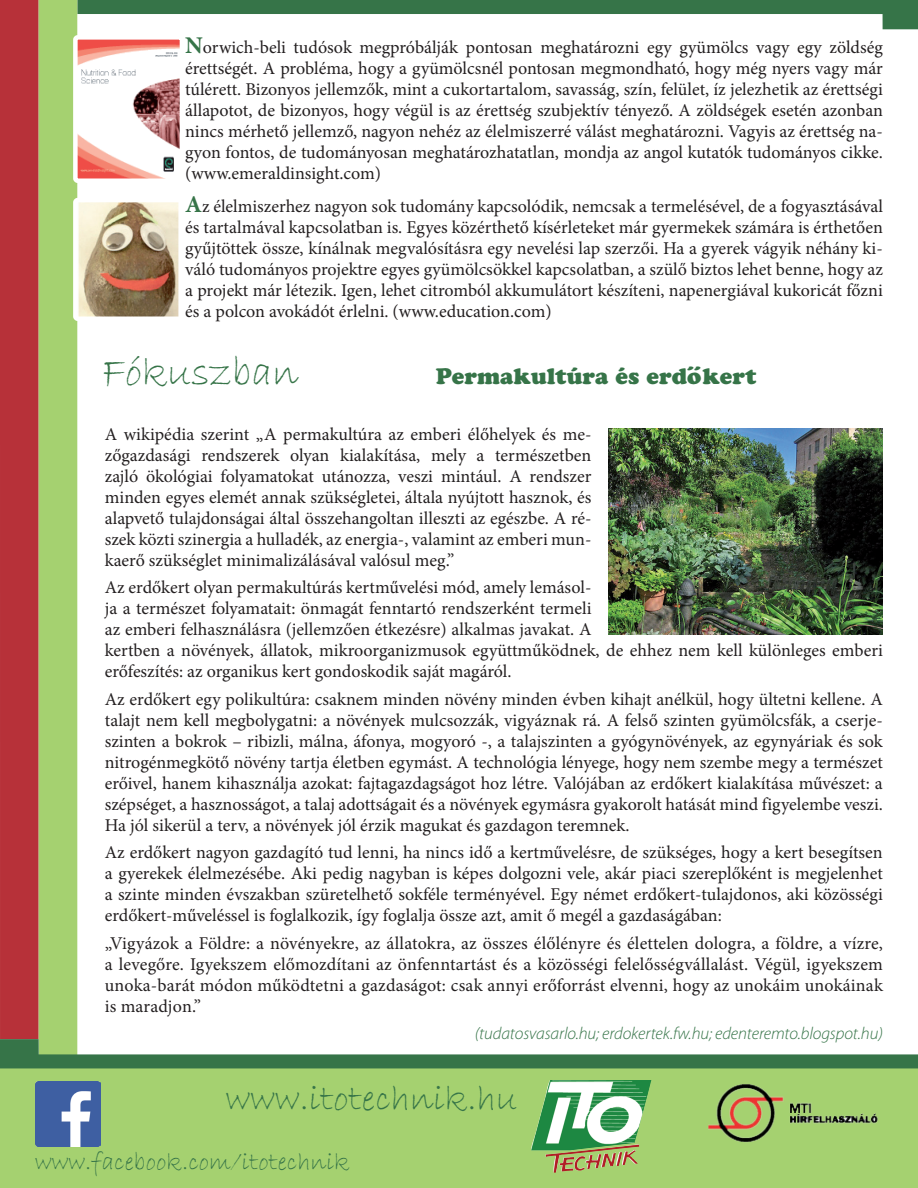
<style>
.page{position:relative;width:918px;height:1188px;background:#fff}
.page>*{position:absolute;margin:0;border:0;box-sizing:border-box;transform-origin:0 0}
.t1{font:42px "Bradley Hand Hacked";color:#367448}
.t2{font:37.5px "Bradley Hand Hacked";color:#367448}
.t3{font:25.5px "Bradley Hand Hacked";color:#367448}
.t4{font:22.5px "Cooper Black Std";color:#367448}
.t5{font:18px/21px "Minion Pro";color:#231f20;text-align:justify}
.t6{font:italic 300 17.25px "Myriad Pro";letter-spacing:-.005em;color:#367448}
.s1{font-weight:700;font-size:24px;color:#367448}
</style>
<div class="page">
<div style="left:0;top:1068px;width:918px;height:120px;background:#a5d170"></div>
<svg style="left:77px;top:0;width:841px;height:29px"></svg>
<div style="left:0;top:0;width:39px;height:1039px;background:#b73139"></div>
<div style="left:39px;top:0;width:38px;height:1056px;background:#a5d170"></div>
<svg style="left:0;top:1039px;width:918px;height:29px"></svg>
<img style="left:78px;top:40px;width:101px;height:138px">
<div style="left:73px;top:35px;width:111px;height:148px;border:4px solid #fff;border-radius:2px"></div>
<img style="left:78px;top:203px;width:101px;height:113px">
<div style="left:73px;top:198px;width:111px;height:123px;border:4px solid #fff;border-radius:2px"></div>
<img style="left:35px;top:1081px;width:65px;height:65px">
<img style="left:708px;top:1084px;width:170px;height:58px">
<img style="left:531px;top:1080px;width:120px;height:93px">
<img style="left:608px;top:428px;width:275px;height:206px">
<p class="t5" style="left:185px;top:36px;width:699px"><span class="s1">N</span>orwich-beli tudósok megpróbálják pontosan meghatározni egy gyümölcs vagy egy zöldség érettségét. A probléma, hogy a gyümölcsnél pontosan megmondható, hogy még nyers vagy már túlérett. Bizonyos jellemzők, mint a cukortartalom, savasság, szín, felület, íz jelezhetik az érettségi állapotot, de bizonyos, hogy végül is az érettség szubjektív tényező. A zöldségek esetén azonban nincs mérhető jellemző, nagyon nehéz az élelmiszerré válást meghatározni. Vagyis az érettség na&shy;gyon fontos, de tudományosan meghatározhatatlan, mondja az angol kutatók tudományos cikke. (www.emeraldinsight.com)</p>
<p class="t5" style="left:185px;top:196px;width:699px"><span class="s1">A</span>z élelmiszerhez nagyon sok tudomány kapcsolódik, nemcsak a termelésével, de a fogyasztásával és tartalmával kapcsolatban is. Egyes közérthető kísérleteket már gyermekek számára is érthetően gyűjtöttek össze, kínálnak megvalósításra egy nevelési lap szerzői. Ha a gyerek vágyik néhány ki&shy;váló tudományos projektre egyes gyümölcsökkel kapcsolatban, a szülő biztos lehet benne, hogy az a projekt már létezik. Igen, lehet citromból akkumulátort készíteni, napenergiával kukoricát főzni és a polcon avokádót érlelni. (www.education.com)</p>
<h1 class="t1" style="left:102px;top:346px;width:198px">Fókuszban</h1>
<p class="t4" style="left:436px;top:362px;width:322px">Permakultúra és erdokert</p>
<p class="t5" style="left:105px;top:424px;width:488px">A wikipédia szerint „A permakultúra az emberi élőhelyek és me&shy;zőgazdasági rendszerek olyan kialakítása, mely a természetben zajló ökológiai folyamatokat utánozza, veszi mintául. A rendszer minden egyes elemét annak szükségletei, általa nyújtott hasznok, és alapvető tulajdonságai által összehangoltan illeszti az egészbe. A ré&shy;szek közti szinergia a hulladék, az energia-, valamint az emberi mun&shy;kaerő szükséglet minimalizálásával valósul meg.”</p>
<p class="t5" style="left:105px;top:577px;width:780px;text-align:left">Az erdőkert olyan permakultúrás kertművelési mód, amely lemásol-<br>ja a természet folyamatait: önmagát fenntartó rendszerként termeli<br>az emberi felhasználásra (jellemzően étkezésre) alkalmas javakat. A<br>kertben a növények, állatok, mikroorganizmusok együttműködnek, de ehhez nem kell különleges emberi erőfeszítés: az organikus kert gondoskodik saját magáról.</p>
<p class="t5" style="left:105px;top:689px;width:780px">Az erdőkert egy polikultúra: csaknem minden növény minden évben kihajt anélkül, hogy ültetni kellene. A talajt nem kell megbolygatni: a növények mulcsozzák, vigyáznak rá. A felső szinten gyümölcsfák, a cserje&shy;szinten a bokrok – ribizli, málna, áfonya, mogyoró -, a talajszinten a gyógynövények, az egynyáriak és sok nitrogénmegkötő növény tartja életben egymást. A technológia lényege, hogy nem szembe megy a természet erőivel, hanem kihasználja azokat: fajtagazdagságot hoz létre. Valójában az erdőkert kialakítása művészet: a szépséget, a hasznosságot, a talaj adottságait és a növények egymásra gyakorolt hatását mind figyelembe veszi.<br>Ha jól sikerül a terv, a növények jól érzik magukat és gazdagon teremnek.</p>
<p class="t5" style="left:105px;top:842px;width:780px">Az erdőkert nagyon gazdagító tud lenni, ha nincs idő a kertművelésre, de szükséges, hogy a kert besegítsen a gyerekek élelmezésébe. Aki pedig nagyban is képes dolgozni vele, akár piaci szereplőként is megjelenhet a szinte minden évszakban szüretelhető sokféle terményével. Egy német erdőkert-tulajdonos, aki közösségi erdőkert-műveléssel is foglalkozik, így foglalja össze azt, amit ő megél a gazdaságában:</p>
<p class="t5" style="left:105px;top:932px;width:780px">„Vigyázok a Földre: a növényekre, az állatokra, az összes élőlényre és élettelen dologra, a földre, a vízre, a levegőre. Igyekszem előmozdítani az önfenntartást és a közösségi felelősségvállalást. Végül, igyekszem unoka-barát módon működtetni a gazdaságot: csak annyi erőforrást elvenni, hogy az unokáim unokáinak is maradjon.”</p>
<p class="t6" style="left:475px;top:1023px;width:410px">(tudatosvasarlo.hu; erdokertek.fw.hu; edenteremto.blogspot.hu)</p>
<h2 class="t2" style="left:226px;top:1074px;width:293px">www.itotechnik.hu</h2>
<h3 class="t3" style="left:35px;top:1146px;width:316px">www.facebook.com/itotechnik</h3>
</div>
